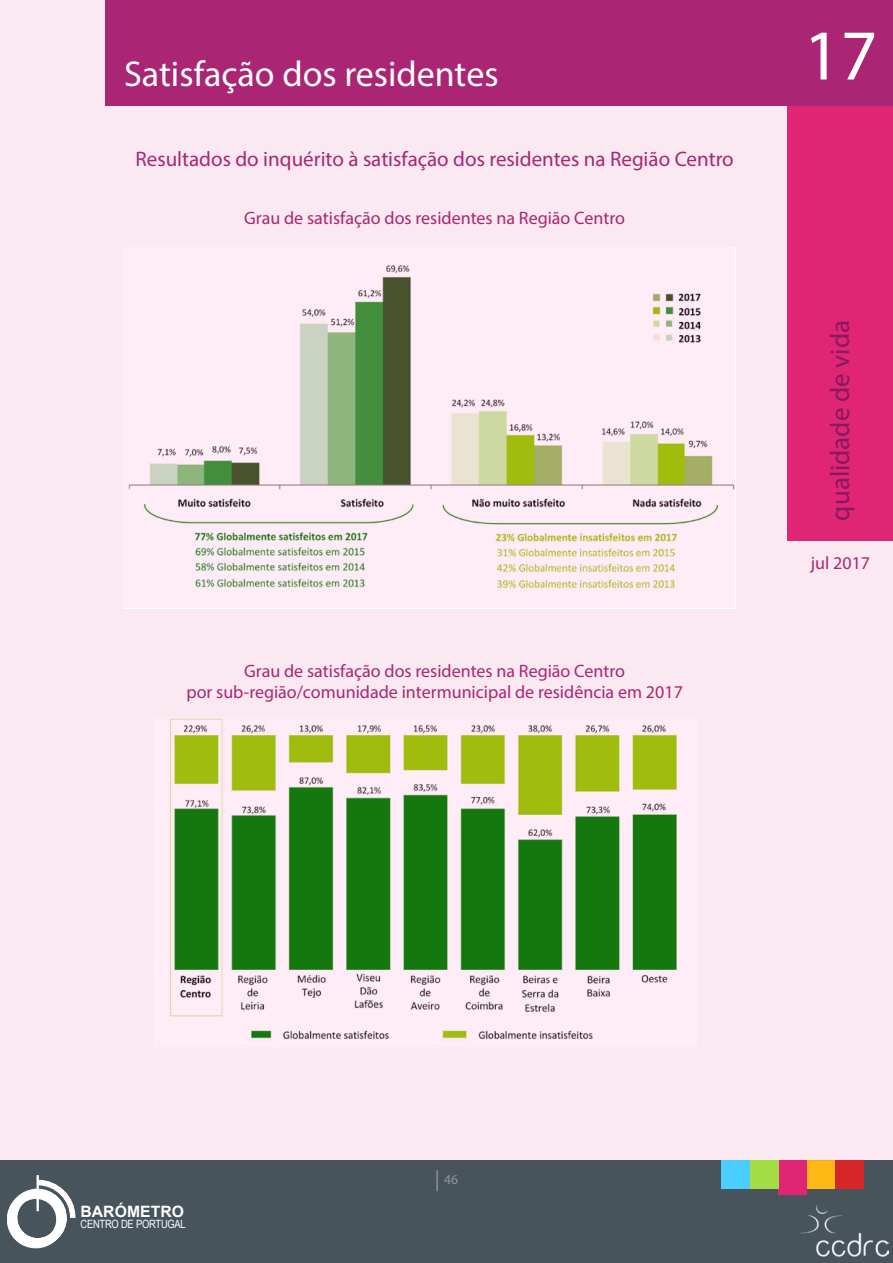
<style>
.page{position:relative;width:893px;height:1263px;background:#fff}
.page>*{position:absolute;margin:0;border:0;box-sizing:border-box;transform-origin:0 0}
.t1{font:72px "Myriad Pro";color:#fff}
.t2{font:36px "Myriad Pro";color:#fff}
.t3{font:27px "Myriad Pro";color:#86195f}
.t4{font:21px "Myriad Pro";color:#aa2574}
.t5{font:18px/21.6px "Myriad Pro";color:#aa2574;text-align:center}
.t6{font:700 15.6px "Arial";letter-spacing:.005em;color:#fff}
.t7{font:13.5px "Myriad Pro";color:#939598}
.t8{font:11.4px "Arial Narrow";letter-spacing:-.025em;color:#fff}
.s1{font-size:21px}
</style>
<div class="page">
<div style="left:0;top:1160px;width:893px;height:103px;background:#48545c"></div>
<div style="left:807px;top:1160px;width:29px;height:29px;background:#ffb816"></div>
<img style="left:800px;top:1205px;width:88px;height:52px">
<svg style="left:7px;top:1179px;width:69px;height:69px"></svg>
<div style="left:37px;top:1176px;width:1px;height:34px;border:1px solid #fff"></div>
<div style="left:778px;top:1160px;width:29px;height:35px;background:#e02574"></div>
<div style="left:836px;top:1160px;width:28px;height:29px;background:#d62628"></div>
<div style="left:0;top:0;width:893px;height:1160px;background:#fbe9f1"></div>
<div style="left:750px;top:1160px;width:28px;height:29px;background:#a4dc43"></div>
<div style="left:722px;top:1160px;width:28px;height:29px;background:#4acdff"></div>
<div style="left:105px;top:0;width:788px;height:105px;background:#aa2574"></div>
<div style="left:788px;top:105px;width:105px;height:435px;background:#e02574"></div>
<svg style="left:128px;top:265px;width:607px;height:323px"></svg>
<svg style="left:170px;top:718px;width:507px;height:321px"></svg>
<h2 class="t2" style="left:124px;top:52px;width:376px">Satisfação dos residentes</h2>
<p class="t4" style="left:135px;top:146px;width:600px">Resultados do inquérito à satisfação dos residentes na Região Centro</p>
<p class="t5" style="left:244px;top:206px;width:382px">Grau de satisfação dos residentes na Região Centro</p>
<p class="t5" style="left:186px;top:659px;width:498px">Grau de satisfação dos residentes na Região Centro<br>por sub-região/comunidade intermunicipal de residência em 2017</p>
<h1 class="t1" style="left:803px;top:11px;width:75px">17</h1>
<h3 class="t3" style="left:823px;top:521px;width:202px;rotate:-90deg">qualidade de vida</h3>
<p class="t5" style="left:811px;top:551px;width:61px">jul 2017</p>
<p class="t6" style="left:81px;top:1200px;width:105px">BARÓMETRO</p>
<p class="t8" style="left:81px;top:1215px;width:107px">CENTRO DE PORTUGAL</p>
<p class="t7" style="left:435px;top:1171px;width:25px"><span class="s1">|</span> 46</p>
</div>
